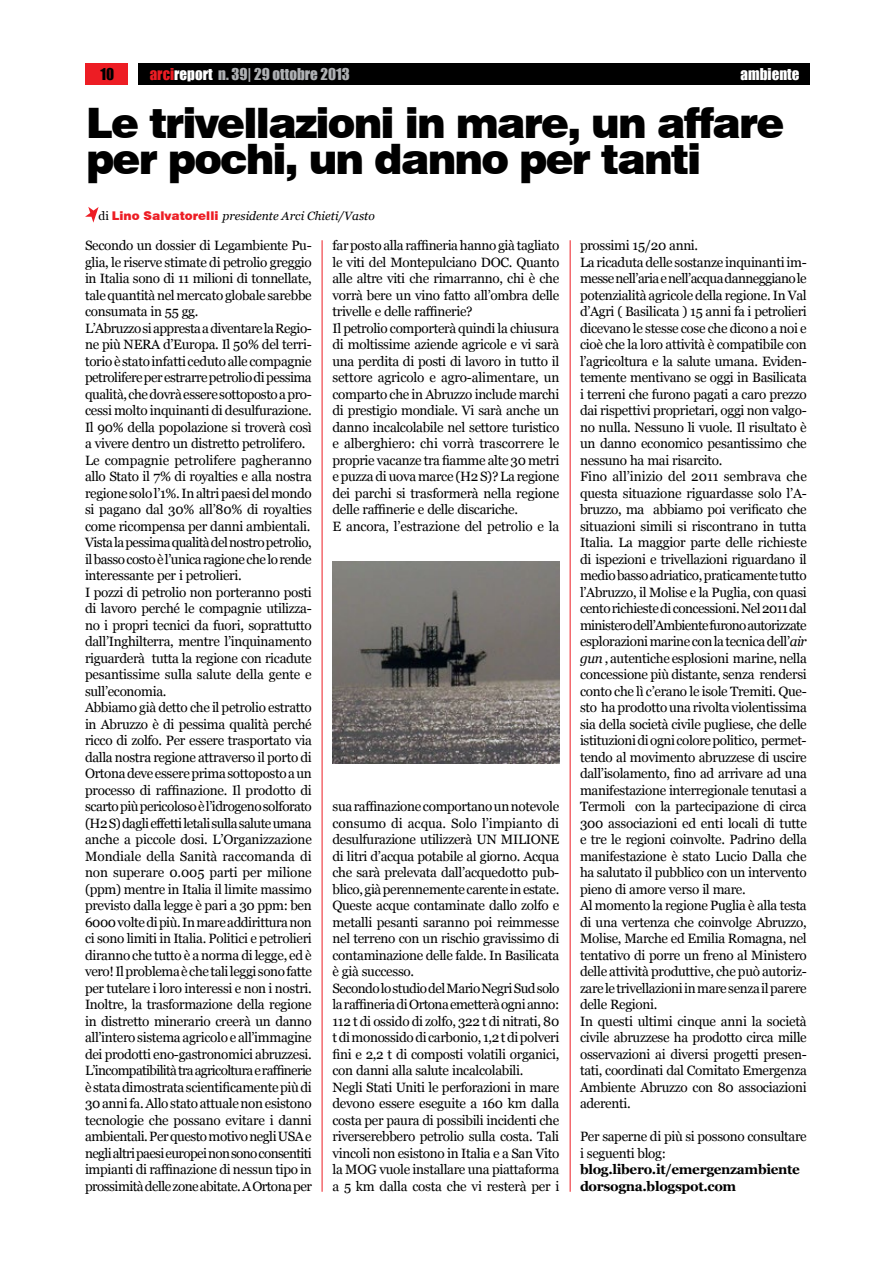
<style>
.page{position:relative;width:893px;height:1263px;background:#fff}
.page>*{position:absolute;margin:0;border:0;box-sizing:border-box;transform-origin:0 0}
.t1{font:900 42px/36px "Swiss 721 BT";letter-spacing:-.045em;color:#000}
.t2{font:15px "Impact";color:#afb1b4}
.t3{font:15px "Impact";color:#fff}
.t4{font:15px "Impact";color:#000}
.t5{font:13.5px/16.5px "Georgia";letter-spacing:-.025em;color:#000}
.t6{font:700 13.5px/16.5px "Georgia";letter-spacing:-.025em;color:#000}
.t7{font:italic 12px "Georgia";color:#000}
.s1{color:#ed1d24}
.s2{color:#fff}
.s3{font-style:normal}
.s4{font-family:"Swiss 721 BT";font-weight:900;font-style:normal;color:#ed1d24}
.s5{font-style:italic}
</style>
<div class="page">
<div style="left:138px;top:64px;width:672px;height:21px;background:#000"></div>
<div style="left:85px;top:64px;width:43px;height:21px;background:#ed1d24"></div>
<svg style="left:85px;top:207px;width:14px;height:16px"></svg>
<hr style="left:322px;top:240px;width:1px;height:952px;background:#ed1d24">
<hr style="left:570px;top:240px;width:1px;height:952px;background:#ed1d24">
<img style="left:332px;top:562px;width:227px;height:201px">
<p class="t4" style="left:100px;top:62px;width:15px">10</p>
<p class="t2" style="left:150px;top:62px;width:201px"><span class="s1">arci</span><span class="s2">report</span> n. 39| 29 ottobre 2013</p>
<p class="t3" style="left:741px;top:62px;width:60px">ambiente</p>
<h1 class="t1" style="left:86px;top:105px;width:700px">Le trivellazioni in mare, un affare per pochi, un danno per tanti</h1>
<p class="t7" style="left:99px;top:208px;width:278px"><span class="s3">di</span> <span class="s4">Lino Salvatorelli</span> presidente Arci Chieti/Vasto</p>
<p class="t5" style="left:85px;top:238px;width:228px">Secondo un dossier di Legambiente Pu&shy;glia, le riserve stimate di petrolio greggio in Italia sono di 11 milioni di tonnellate, tale quantità nel mercato globale sarebbe consumata in 55 gg.<br>L’Abruzzo si appresta a diventare la Regio&shy;ne più NERA d’Europa. Il 50% del terri&shy;torio è stato infatti ceduto alle compagnie petrolifere per estrarre petrolio di pessima qualità, che dovrà essere sottoposto a pro&shy;cessi molto inquinanti di desulfurazione.<br>Il 90% della popolazione si troverà così a vivere dentro un distretto petrolifero.<br>Le compagnie petrolifere pagheranno allo Stato il 7% di royalties e alla nostra regione solo l’1%. In altri paesi del mondo si pagano dal 30% all’80% di royalties come ricompensa per danni ambientali.<br>Vista la pessima qualità del nostro petrolio, il basso costo è l’unica ragione che lo rende interessante per i petrolieri.<br>I pozzi di petrolio non porteranno posti di lavoro perché le compagnie utilizza&shy;no i propri tecnici da fuori, soprattutto dall’Inghilterra, mentre l’inquinamento riguarderà tutta la regione con ricadute pesantissime sulla salute della gente e sull’economia.<br>Abbiamo già detto che il petrolio estratto in Abruzzo è di pessima qualità perché ricco di zolfo. Per essere trasportato via dalla nostra regione attraverso il porto di Ortona deve essere prima sottoposto a un processo di raffinazione. Il prodotto di scarto più pericoloso è l’idrogeno solforato (H2 S) dagli effetti letali sulla salute umana anche a piccole dosi. L’Organizzazione Mondiale della Sanità raccomanda di non superare 0.005 parti per milione (ppm) mentre in Italia il limite massimo previsto dalla legge è pari a 30 ppm: ben 6000 volte di più. In mare addirittura non ci sono limiti in Italia. Politici e petrolieri diranno che tutto è a norma di legge, ed è vero! Il problema è che tali leggi sono fatte per tutelare i loro interessi e non i nostri.<br>Inoltre, la trasformazione della regione in distretto minerario creerà un danno all’intero sistema agricolo e all’immagine dei prodotti eno-gastronomici abruzzesi.<br>L’incompatibilità tra agricoltura e raffinerie è stata dimostrata scientificamente più di 30 anni fa. Allo stato attuale non esistono tecnologie che possano evitare i danni ambientali. Per questo motivo negli USA e negli altri paesi europei non sono consentiti impianti di raffinazione di nessun tipo in prossimità delle zone abitate. A Ortona per</p>
<p class="t5" style="left:332px;top:238px;width:228px">far posto alla raffineria hanno già tagliato le viti del Montepulciano DOC. Quanto alle altre viti che rimarranno, chi è che vorrà bere un vino fatto all’ombra delle trivelle e delle raffinerie?<br>Il petrolio comporterà quindi la chiusura di moltissime aziende agricole e vi sarà una perdita di posti di lavoro in tutto il settore agricolo e agro-alimentare, un comparto che in Abruzzo include marchi di prestigio mondiale. Vi sarà anche un danno incalcolabile nel settore turistico e alberghiero: chi vorrà trascorrere le proprie vacanze tra fiamme alte 30 metri e puzza di uova marce (H2 S)? La regione dei parchi si trasformerà nella regione delle raffinerie e delle discariche.<br>E ancora, l’estrazione del petrolio e la</p>
<p class="t5" style="left:332px;top:799px;width:228px">sua raffinazione comportano un notevole consumo di acqua. Solo l’impianto di desulfurazione utilizzerà UN MILIONE di litri d’acqua potabile al giorno. Acqua che sarà prelevata dall’acquedotto pub&shy;blico, già perennemente carente in estate.<br>Queste acque contaminate dallo zolfo e metalli pesanti saranno poi reimmesse nel terreno con un rischio gravissimo di contaminazione delle falde. In Basilicata è già successo.<br>Secondo lo studio del Mario Negri Sud solo la raffineria di Ortona emetterà ogni anno:<br>112 t di ossido di zolfo, 322 t di nitrati, 80 t di monossido di carbonio, 1,2 t di polveri fini e 2,2 t di composti volatili organici, con danni alla salute incalcolabili.<br>Negli Stati Uniti le perforazioni in mare devono essere eseguite a 160 km dalla costa per paura di possibili incidenti che riverserebbero petrolio sulla costa. Tali vincoli non esistono in Italia e a San Vito la MOG vuole installare una piattaforma a 5 km dalla costa che vi resterà per i</p>
<p class="t5" style="left:580px;top:238px;width:228px">prossimi 15/20 anni.<br>La ricaduta delle sostanze inquinanti im&shy;messe nell’aria e nell’acqua danneggiano le potenzialità agricole della regione. In Val d’Agri ( Basilicata ) 15 anni fa i petrolieri dicevano le stesse cose che dicono a noi e cioè che la loro attività è compatibile con l’agricoltura e la salute umana. Eviden&shy;temente mentivano se oggi in Basilicata i terreni che furono pagati a caro prezzo dai rispettivi proprietari, oggi non valgo&shy;no nulla. Nessuno li vuole. Il risultato è un danno economico pesantissimo che nessuno ha mai risarcito.<br>Fino all’inizio del 2011 sembrava che questa situazione riguardasse solo l’A&shy;bruzzo, ma abbiamo poi verificato che situazioni simili si riscontrano in tutta Italia. La maggior parte delle richieste di ispezioni e trivellazioni riguardano il medio basso adriatico, praticamente tutto l’Abruzzo, il Molise e la Puglia, con quasi cento richieste di concessioni. Nel 2011 dal ministero dell’Ambiente furono autorizzate esplorazioni marine con la tecnica dell’<span class="s5">air gun</span> , autentiche esplosioni marine, nella concessione più distante, senza rendersi conto che lì c’erano le isole Tremiti. Que&shy;sto ha prodotto una rivolta violentissima sia della società civile pugliese, che delle istituzioni di ogni colore politico, permet&shy;tendo al movimento abruzzese di uscire dall’isolamento, fino ad arrivare ad una manifestazione interregionale tenutasi a Termoli con la partecipazione di circa 300 associazioni ed enti locali di tutte e tre le regioni coinvolte. Padrino della manifestazione è stato Lucio Dalla che ha salutato il pubblico con un intervento pieno di amore verso il mare.<br>Al momento la regione Puglia è alla testa di una vertenza che coinvolge Abruzzo, Molise, Marche ed Emilia Romagna, nel tentativo di porre un freno al Ministero delle attività produttive, che può autoriz&shy;zare le trivellazioni in mare senza il parere delle Regioni.<br>In questi ultimi cinque anni la società civile abruzzese ha prodotto circa mille osservazioni ai diversi progetti presen&shy;tati, coordinati dal Comitato Emergenza Ambiente Abruzzo con 80 associazioni aderenti.</p>
<p class="t5" style="left:580px;top:1128px;width:228px">Per saperne di più si possono consultare i seguenti blog:</p>
<p class="t6" style="left:580px;top:1161px;width:221px">blog.libero.it/emergenzambiente dorsogna.blogspot.com</p>
</div>
